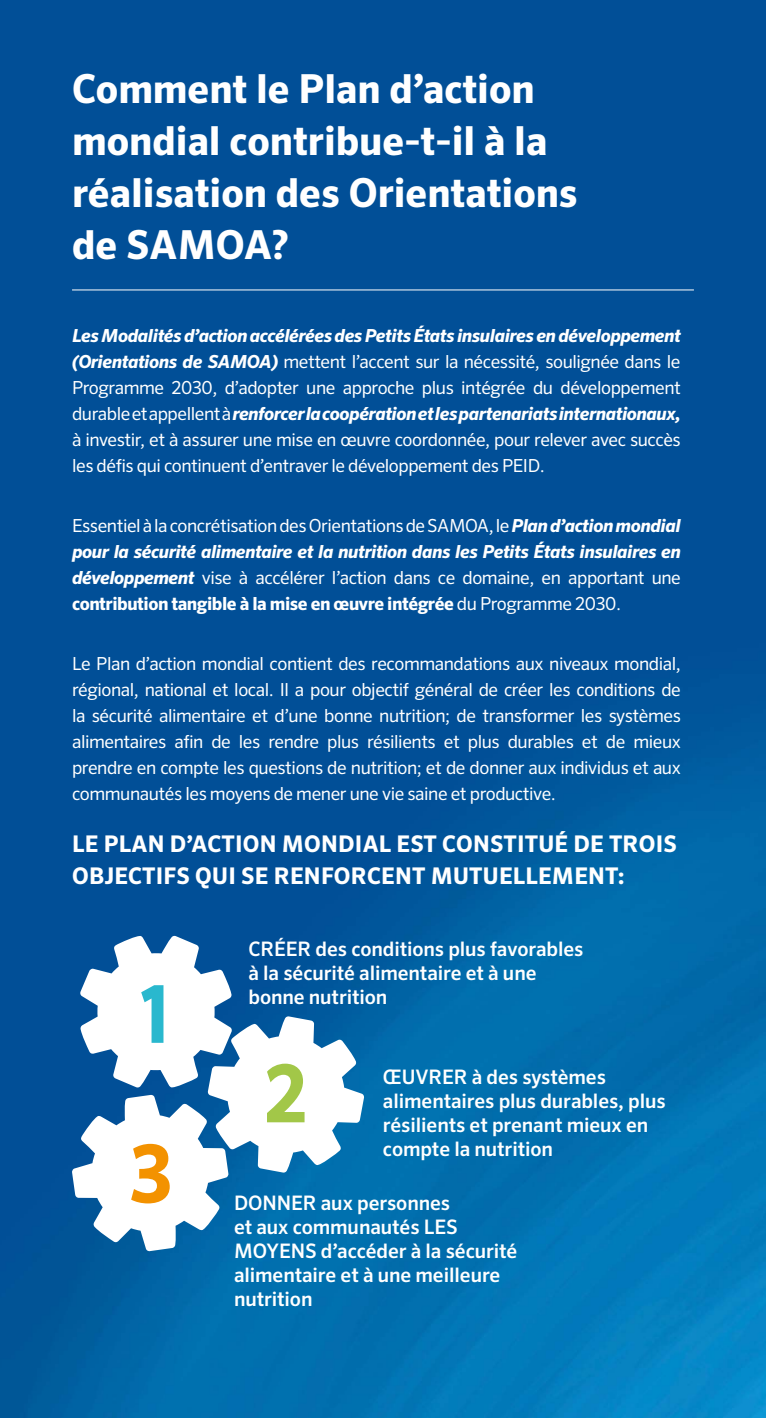
<style>
.page{position:relative;width:766px;height:1418px;background:#fff}
.page>*{position:absolute;margin:0;border:0;box-sizing:border-box;transform-origin:0 0}
.t1{font:700 80px "Sero OT";color:#29b8ce;scale:.94 1}
.t2{font:700 80px "Sero OT";color:#a2c748;scale:.94 1}
.t3{font:700 80px "Sero OT";color:#f39200;scale:.94 1}
.t4{font:700 40px/52px "Sero OT";color:#fff}
.t5{font:700 23px/32px "Sero OT";letter-spacing:.01em;color:#fff}
.t6{font:500 20px/24px "Sero OT";letter-spacing:-.005em;color:#fff}
.t7{font:18px/26px "Sero OT";letter-spacing:-.025em;color:#fff;text-align:justify}
.s1{font-weight:700;font-style:italic}
.s2{font-weight:700}
</style>
<div class="page">
<img style="left:0;top:0;width:765px;height:1417px">
<hr style="left:72px;top:289px;width:621px;height:1px;background:#fff">
<svg style="left:72px;top:934px;width:292px;height:317px"></svg>
<h2 class="t4" style="left:72px;top:63px;width:507px">Comment le Plan d’action mondial contribue-t-il à la réalisation des Orientations de SAMOA?</h2>
<p class="t7" style="left:72px;top:322px;width:610px"><span class="s1">Les Modalités d’action accélérées des Petits États insulaires en développement (Orientations de SAMOA)</span> mettent l’accent sur la nécessité, soulignée dans le Programme 2030, d’adopter une approche plus intégrée du développement durable et appellent à <span class="s1">renforcer la coopération et les partenariats internationaux, </span>à investir, et à assurer une mise en œuvre coordonnée, pour relever avec succès les défis qui continuent d’entraver le développement des PEID.</p>
<p class="t7" style="left:72px;top:512px;width:610px">Essentiel à la concrétisation des Orientations de SAMOA, le <span class="s1">Plan d’action mondial pour la sécurité alimentaire et la nutrition dans les Petits États insulaires en développement</span> vise à accélérer l’action dans ce domaine, en apportant une <span class="s2">contribution tangible à la mise en œuvre intégrée</span> du Programme 2030.</p>
<p class="t7" style="left:72px;top:650px;width:610px">Le Plan d’action mondial contient des recommandations aux niveaux mondial, régional, national et local. Il a pour objectif général de créer les conditions de la sécurité alimentaire et d’une bonne nutrition; de transformer les systèmes alimentaires afin de les rendre plus résilients et plus durables et de mieux prendre en compte les questions de nutrition; et de donner aux individus et aux communautés les moyens de mener une vie saine et productive.</p>
<p class="t5" style="left:72px;top:827px;width:606px">LE PLAN D’ACTION MONDIAL EST CONSTITUÉ DE TROIS<br>OBJECTIFS QUI SE RENFORCENT MUTUELLEMENT:</p>
<h1 class="t1" style="left:139px;top:965px;width:34px">1</h1>
<h1 class="t3" style="left:130px;top:1125px;width:46px">3</h1>
<p class="t6" style="left:248px;top:936px;width:336px">CRÉER des conditions plus favorables à la sécurité alimentaire et à une bonne nutrition</p>
<h1 class="t2" style="left:264px;top:1045px;width:47px">2</h1>
<p class="t6" style="left:383px;top:1064px;width:284px">ŒUVRER à des systèmes alimentaires plus durables, plus résilients et prenant mieux en compte la nutrition</p>
<p class="t6" style="left:234px;top:1190px;width:285px">DONNER aux personnes<br>et aux communautés LES<br>MOYENS d’accéder à la sécurité alimentaire et à une meilleure nutrition</p>
</div>
